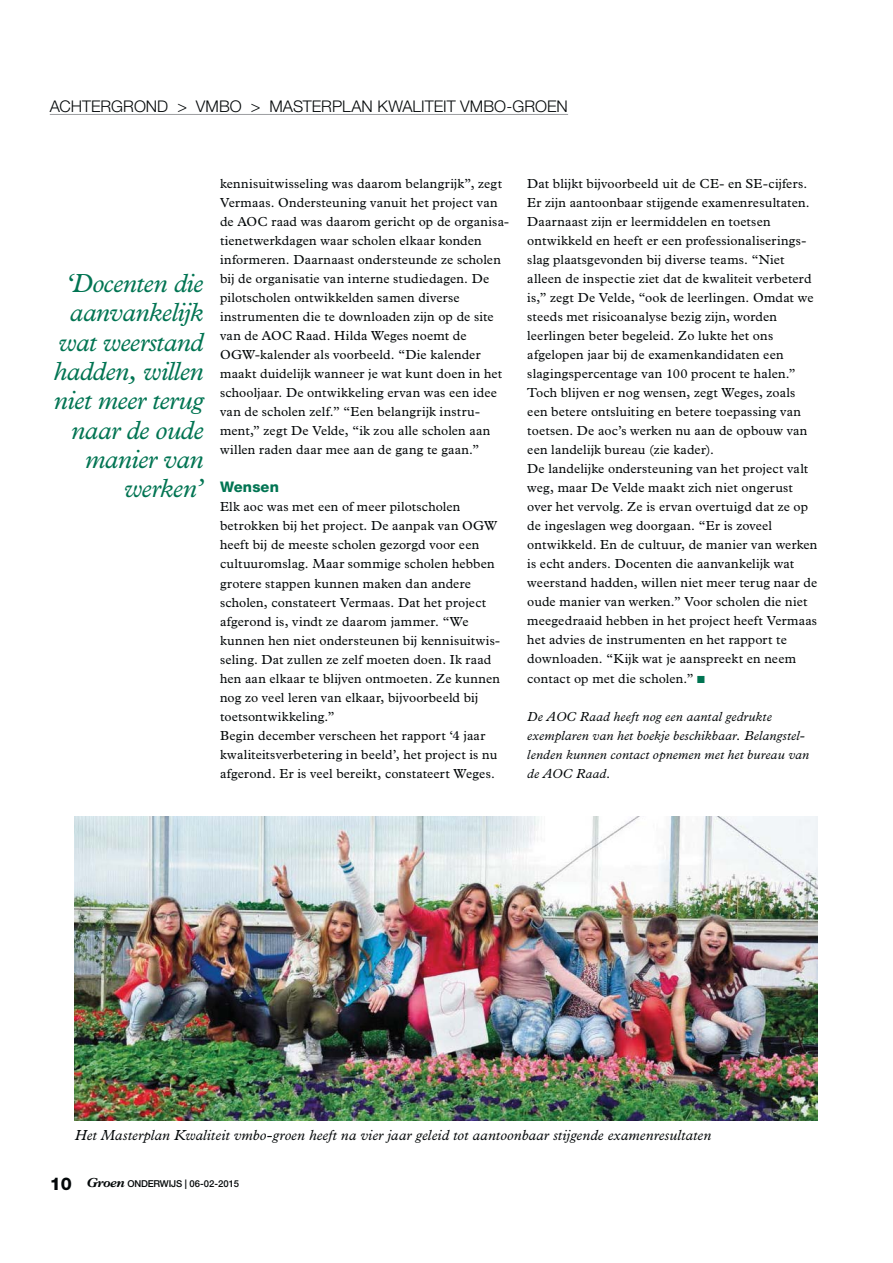
<style>
.page{position:relative;width:893px;height:1263px;background:#fff}
.page>*{position:absolute;margin:0;border:0;box-sizing:border-box;transform-origin:0 0}
.t1{font:italic 26.4px/29.2px "Plantin Std";letter-spacing:-.02em;color:#007452;text-align:right}
.t2{font:300 16.05px "Helvetica Neue LT Std";color:#040809}
.t3{font:italic 14.7px "Plantin Std";letter-spacing:.01em;color:#040809}
.t4{font:800 14.7px "Helvetica Neue LT Std";letter-spacing:.01em;color:#007452}
.t5{font:13.2px/19px "Plantin Std";letter-spacing:.015em;color:#040809}
.t6{font:italic 13.2px/19px "Plantin Std";letter-spacing:.01em;color:#040809}
.t7{font:500 9.45px "Helvetica Neue LT Std";letter-spacing:-.02em;color:#040809}
.s1{font-weight:800;font-size:17.55px}
.s2{font-family:"Plantin Std";font-weight:700;font-style:italic;font-size:13.2px}
</style>
<div class="page">
<hr style="left:50px;top:114px;width:518px;height:1px;background:#9c9da0">
<img style="left:75px;top:816px;width:743px;height:305px">
<p class="t2" style="left:50px;top:100px;width:520px">ACHTERGROND &gt; VMBO &gt; MASTERPLAN KWALITEIT VMBO-GROEN</p>
<h1 class="t1" style="left:53px;top:270px;width:152px">‘Docenten die aanvankelijk wat weerstand hadden, willen niet meer terug naar de oude manier van werken’</h1>
<p class="t5" style="left:220px;top:175px;width:290px">kennisuitwisseling was daarom belangrijk”, zegt Vermaas. Ondersteuning vanuit het project van de AOC raad was daarom gericht op de organisa&shy;tienetwerkdagen waar scholen elkaar konden informeren. Daarnaast ondersteunde ze scholen bij de organisatie van interne studiedagen. De pilotscholen ontwikkelden samen diverse instrumenten die te downloaden zijn op de site van de AOC Raad. Hilda Weges noemt de OGW-kalender als voorbeeld. “Die kalender maakt duidelijk wanneer je wat kunt doen in het schooljaar. De ontwikkeling ervan was een idee van de scholen zelf.” “Een belangrijk instru&shy;ment,” zegt De Velde, “ik zou alle scholen aan willen raden daar mee aan de gang te gaan.”</p>
<p class="t4" style="left:220px;top:479px;width:60px">Wensen</p>
<p class="t5" style="left:220px;top:498px;width:282px">Elk aoc was met een of meer pilotscholen betrokken bij het project. De aanpak van OGW heeft bij de meeste scholen gezorgd voor een cultuuromslag. Maar sommige scholen hebben grotere stappen kunnen maken dan andere scholen, constateert Vermaas. Dat het project afgerond is, vindt ze daarom jammer. “We kunnen hen niet ondersteunen bij kennisuitwis&shy;seling. Dat zullen ze zelf moeten doen. Ik raad hen aan elkaar te blijven ontmoeten. Ze kunnen nog zo veel leren van elkaar, bijvoorbeeld bij toetsontwikkeling.”<br>Begin december verscheen het rapport ‘4 jaar kwaliteitsverbetering in beeld’, het project is nu afgerond. Er is veel bereikt, constateert Weges.</p>
<p class="t5" style="left:527px;top:175px;width:292px">Dat blijkt bijvoorbeeld uit de CE- en SE-cijfers.<br>Er zijn aantoonbaar stijgende examenresultaten.<br>Daarnaast zijn er leermiddelen en toetsen ontwikkeld en heeft er een professionaliserings&shy;slag plaatsgevonden bij diverse teams. “Niet alleen de inspectie ziet dat de kwaliteit verbeterd is,” zegt De Velde, “ook de leerlingen. Omdat we steeds met risicoanalyse bezig zijn, worden leerlingen beter begeleid. Zo lukte het ons afgelopen jaar bij de examenkandidaten een slagingspercentage van 100 procent te halen.” Toch blijven er nog wensen, zegt Weges, zoals een betere ontsluiting en betere toepassing van toetsen. De aoc’s werken nu aan de opbouw van een landelijk bureau (zie kader).<br>De landelijke ondersteuning van het project valt weg, maar De Velde maakt zich niet ongerust over het vervolg. Ze is ervan overtuigd dat ze op de ingeslagen weg doorgaan. “Er is zoveel ontwikkeld. En de cultuur, de manier van werken is echt anders. Docenten die aanvankelijk wat weerstand hadden, willen niet meer terug naar de oude manier van werken.” Voor scholen die niet meegedraaid hebben in het project heeft Vermaas het advies de instrumenten en het rapport te downloaden. “Kijk wat je aanspreekt en neem contact op met die scholen.”</p>
<p class="t6" style="left:527px;top:708px;width:283px">De AOC Raad heeft nog een aantal gedrukte exemplaren van het boekje beschikbaar. Belangstel&shy;lenden kunnen contact opnemen met het bureau van de AOC Raad.</p>
<p class="t3" style="left:75px;top:1129px;width:638px">Het Masterplan Kwaliteit vmbo-groen heeft na vier jaar geleid tot aantoonbaar stijgende examenresultaten</p>
<p class="t7" style="left:50px;top:1178px;width:191px"><span class="s1">10</span> <span class="s2">Groen</span> ONDERWIJS | 06-02-2015</p>
</div>
